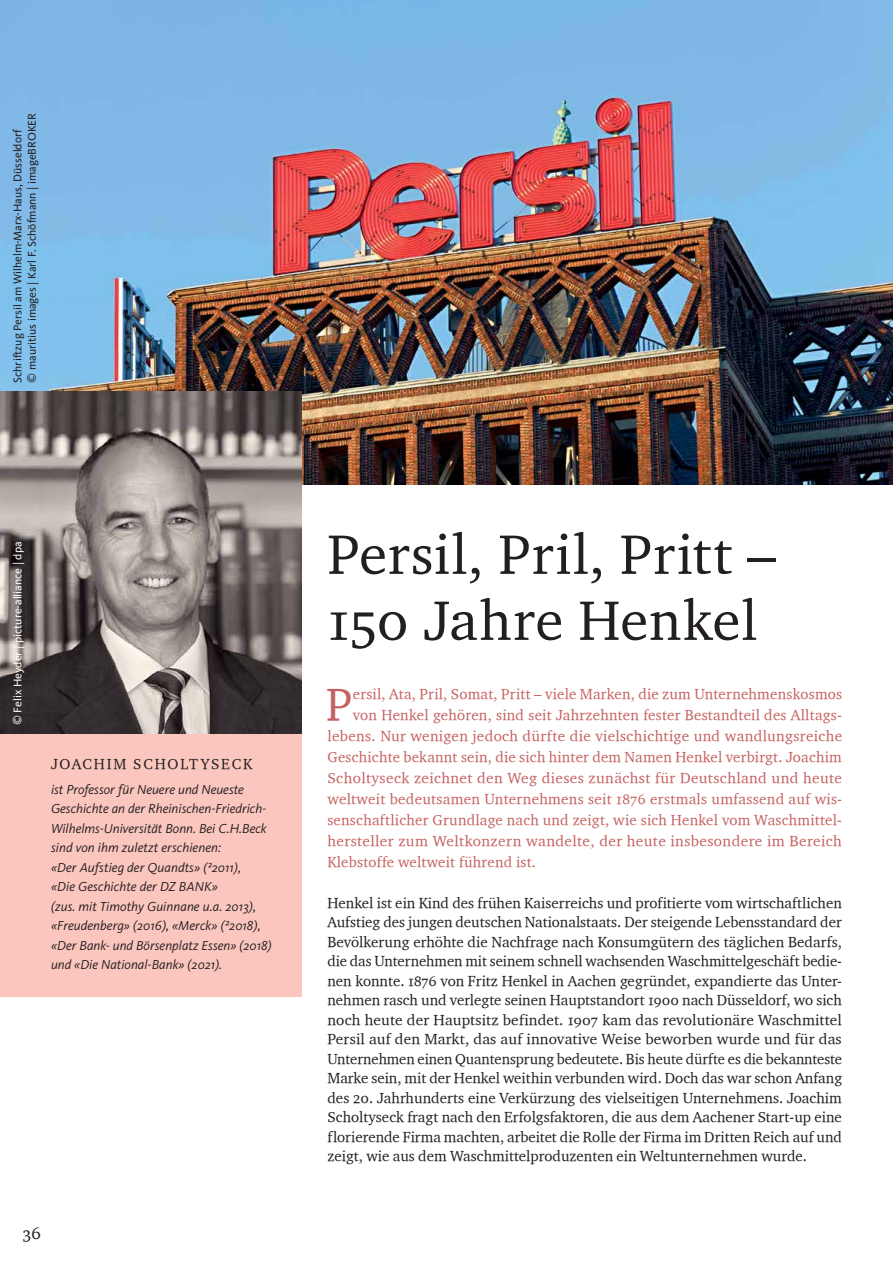
<style>
.page{position:relative;width:893px;height:1263px;background:#fff}
.page>*{position:absolute;margin:0;border:0;box-sizing:border-box;transform-origin:0 0}
.t1{font:57px/66px "Charter OSITCTT";letter-spacing:.015em;color:#231f20}
.t2{font:46.35px "Charter OSITCTT";color:#c56261}
.t3{font:18px "Charter OSITCTT";color:#231f20}
.t4{font:15px/19.5px "Charter OSITCTT";color:#231f20;text-align:justify}
.t5{font:15px "Charter OSITCTT";letter-spacing:.015em;color:#c56261}
.t6{font:15px "Charter OSITCTT";letter-spacing:.12em;color:#231f20}
.t7{font:italic 13.5px/19.5px "Kievit Pro";color:#231f20}
.t8{font:11.7px/14.2px "Kievit Pro";color:#231f20}
.t9{font:11.7px "Kievit Pro";color:#fff}
</style>
<div class="page">
<img style="left:0;top:0;width:893px;height:485px">
<div style="left:0;top:733px;width:302px;height:264px;background:#fbc6be"></div>
<img style="left:0;top:391px;width:302px;height:342px">
<p class="t8" style="left:10px;top:383px;width:271px;rotate:-90deg">Schriftzug Persil am Wilhelm-Marx-Haus, Düsseldorf<br>© mauritius images | Karl F. Schöfmann | imageBROKER</p>
<p class="t9" style="left:11px;top:725px;width:185px;rotate:-90deg">© Felix Heyder | picture-alliance | dpa</p>
<p class="t6" style="left:51px;top:755px;width:203px">JOACHIM SCHOLTYSECK</p>
<p class="t7" style="left:51px;top:779px;width:222px">ist Professor für Neuere und Neueste Geschichte an der Rheinischen-Friedrich-Wilhelms-Universität Bonn. Bei C.H.Beck sind von ihm zuletzt erschienen:<br>«Der Aufstieg der Quandts» (²2011),<br>«Die Geschichte der DZ BANK»<br>(zus. mit Timothy Guinnane u.a. 2013), «Freudenberg» (2016), «Merck» (²2018), «Der Bank- und Börsenplatz Essen» (2018) und «Die National-Bank» (2021).</p>
<p class="t3" style="left:22px;top:1222px;width:20px">36</p>
<h1 class="t1" style="left:327px;top:520px;width:450px">Persil, Pril, Pritt –<br>150 Jahre Henkel</h1>
<h2 class="t2" style="left:326px;top:675px;width:27px">P</h2>
<p class="t5" style="left:353px;top:685px;width:491px">ersil, Ata, Pril, Somat, Pritt – viele Marken, die zum Unternehmenskosmos</p>
<p class="t5" style="left:353px;top:706px;width:491px">von Henkel gehören, sind seit Jahrzehnten fester Bestandteil des Alltags-</p>
<p class="t5" style="left:327px;top:727px;width:516px">lebens. Nur wenigen jedoch dürfte die vielschichtige und wandlungsreiche</p>
<p class="t5" style="left:327px;top:748px;width:516px">Geschichte bekannt sein, die sich hinter dem Namen Henkel verbirgt. Joachim</p>
<p class="t5" style="left:327px;top:769px;width:516px">Scholtyseck zeichnet den Weg dieses zunächst für Deutschland und heute</p>
<p class="t5" style="left:327px;top:790px;width:516px">weltweit bedeutsamen Unternehmens seit 1876 erstmals umfassend auf wis-</p>
<p class="t5" style="left:327px;top:811px;width:516px">senschaftlicher Grundlage nach und zeigt, wie sich Henkel vom Waschmittel-</p>
<p class="t5" style="left:327px;top:832px;width:516px">hersteller zum Weltkonzern wandelte, der heute insbesondere im Bereich</p>
<p class="t5" style="left:327px;top:853px;width:210px">Klebstoffe weltweit führend ist.</p>
<p class="t4" style="left:327px;top:892px;width:516px">Henkel ist ein Kind des frühen Kaiserreichs und profitierte vom wirtschaftlichen Aufstieg des jungen deutschen Nationalstaats. Der steigende Lebensstandard der Bevölkerung erhöhte die Nachfrage nach Konsumgütern des täglichen Bedarfs, die das Unternehmen mit seinem schnell wachsenden Waschmittelgeschäft bedie&shy;nen konnte. 1876 von Fritz Henkel in Aachen gegründet, expandierte das Unter&shy;nehmen rasch und verlegte seinen Hauptstandort 1900 nach Düsseldorf, wo sich noch heute der Hauptsitz befindet. 1907 kam das revolutionäre Waschmittel Persil auf den Markt, das auf innovative Weise beworben wurde und für das Unternehmen einen Quantensprung bedeutete. Bis heute dürfte es die bekannteste Marke sein, mit der Henkel weithin verbunden wird. Doch das war schon Anfang des 20. Jahrhunderts eine Verkürzung des vielseitigen Unternehmens. Joachim Scholtyseck fragt nach den Erfolgsfaktoren, die aus dem Aachener Start-up eine florierende Firma machten, arbeitet die Rolle der Firma im Dritten Reich auf und zeigt, wie aus dem Waschmittelproduzenten ein Weltunternehmen wurde.</p>
</div>
